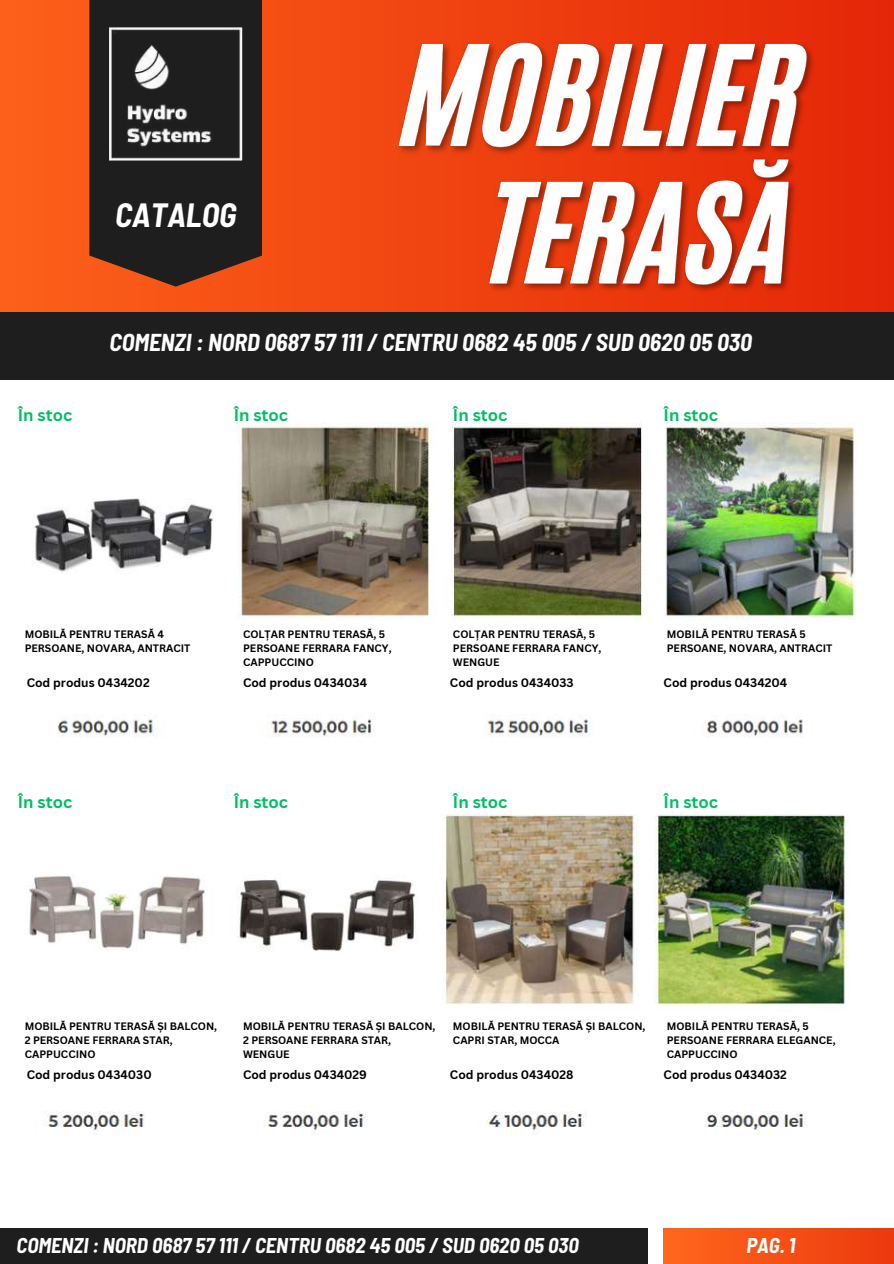
<style>
.page{position:relative;width:894px;height:1264px;background:#fff}
.page>*{position:absolute;margin:0;border:0;box-sizing:border-box;transform-origin:0 0}
.t1{font:italic 700 semi-condensed 32.85px "Barlow";color:#fff}
.t2{font:italic 700 semi-condensed 23.85px "Barlow";color:#fff}
.t3{font:italic 700 semi-condensed 20.85px "Barlow";color:#fff}
.t4{font:700 16.5px "Canva Sans";color:#00bf63}
.t5{font:700 12px "Canva Sans";color:#000}
.t6{font:700 10.5px/14px "Canva Sans";color:#000}
</style>
<div class="page">
<div style="left:0;top:37px;width:893px;height:342px;background:#1e1e1e"></div>
<div style="left:0;top:1227px;width:647px;height:36px;background:#1e1e1e"></div>
<div style="left:663px;top:1227px;width:230px;height:36px;background:linear-gradient(to right,#ff671c,#ec3a0e)"></div>
<div style="left:0;top:0;width:893px;height:311px;background:linear-gradient(to right,#fc611a,#e42607)"></div>
<svg style="left:89px;top:0;width:173px;height:286px"></svg>
<img style="left:34px;top:422px;width:827px;height:198px">
<img style="left:57px;top:715px;width:746px;height:22px">
<img style="left:29px;top:814px;width:820px;height:197px">
<img style="left:46px;top:1111px;width:761px;height:24px">
<img style="left:109px;top:27px;width:133px;height:133px">
<img style="left:392px;top:13px;width:428px;height:167px">
<img style="left:482px;top:150px;width:320px;height:162px">
<h1 class="t1" style="left:115px;top:194px;width:123px">CATALOG</h1>
<h2 class="t2" style="left:109px;top:327px;width:644px">COMENZI : NORD 0687 57 111 / CENTRU 0682 45 005 / SUD 0620 05 030</h2>
<h3 class="t4" style="left:18px;top:403px;width:56px">În stoc</h3>
<h3 class="t4" style="left:233px;top:403px;width:56px">În stoc</h3>
<h3 class="t4" style="left:453px;top:403px;width:56px">În stoc</h3>
<h3 class="t4" style="left:663px;top:403px;width:56px">În stoc</h3>
<p class="t6" style="left:25px;top:627px;width:167px">MOBILĂ PENTRU TERASĂ 4<br>PERSOANE, NOVARA, ANTRACIT</p>
<p class="t6" style="left:243px;top:627px;width:150px">COLȚAR PENTRU TERASĂ, 5<br>PERSOANE FERRARA FANCY,<br>CAPPUCCINO</p>
<p class="t6" style="left:453px;top:627px;width:150px">COLȚAR PENTRU TERASĂ, 5<br>PERSOANE FERRARA FANCY,<br>WENGUE</p>
<p class="t6" style="left:666px;top:627px;width:167px">MOBILĂ PENTRU TERASĂ 5<br>PERSOANE, NOVARA, ANTRACIT</p>
<p class="t5" style="left:27px;top:674px;width:124px">Cod produs 0434202</p>
<p class="t5" style="left:243px;top:674px;width:126px">Cod produs 0434034</p>
<p class="t5" style="left:450px;top:674px;width:125px">Cod produs 0434033</p>
<p class="t5" style="left:663px;top:674px;width:125px">Cod produs 0434204</p>
<h3 class="t4" style="left:18px;top:790px;width:56px">În stoc</h3>
<h3 class="t4" style="left:233px;top:790px;width:56px">În stoc</h3>
<h3 class="t4" style="left:453px;top:790px;width:56px">În stoc</h3>
<h3 class="t4" style="left:663px;top:790px;width:56px">În stoc</h3>
<p class="t6" style="left:25px;top:1019px;width:194px">MOBILĂ PENTRU TERASĂ ȘI BALCON,<br>2 PERSOANE FERRARA STAR,<br>CAPPUCCINO</p>
<p class="t6" style="left:243px;top:1019px;width:194px">MOBILĂ PENTRU TERASĂ ȘI BALCON,<br>2 PERSOANE FERRARA STAR,<br>WENGUE</p>
<p class="t6" style="left:453px;top:1019px;width:194px">MOBILĂ PENTRU TERASĂ ȘI BALCON,<br>CAPRI STAR, MOCCA</p>
<p class="t6" style="left:666px;top:1019px;width:170px">MOBILĂ PENTRU TERASĂ, 5<br>PERSOANE FERRARA ELEGANCE,<br>CAPPUCCINO</p>
<p class="t5" style="left:27px;top:1066px;width:126px">Cod produs 0434030</p>
<p class="t5" style="left:243px;top:1066px;width:125px">Cod produs 0434029</p>
<p class="t5" style="left:450px;top:1066px;width:125px">Cod produs 0434028</p>
<p class="t5" style="left:663px;top:1066px;width:125px">Cod produs 0434032</p>
<h3 class="t3" style="left:17px;top:1232px;width:563px">COMENZI : NORD 0687 57 111 / CENTRU 0682 45 005 / SUD 0620 05 030</h3>
<h3 class="t3" style="left:746px;top:1232px;width:50px">PAG. 1</h3>
</div>
